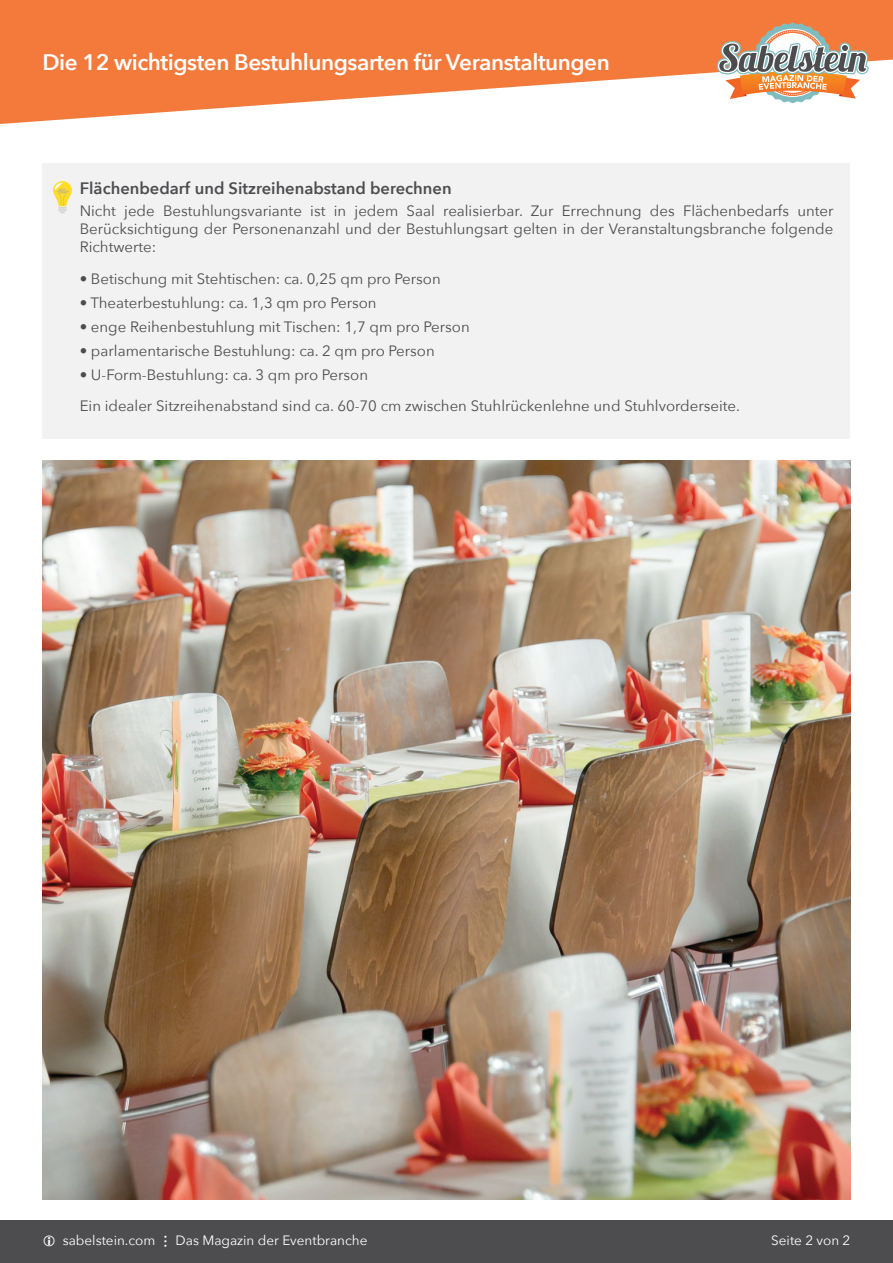
<style>
.page{position:relative;width:893px;height:1263px;background:#fff}
.page>*{position:absolute;margin:0;border:0;box-sizing:border-box;transform-origin:0 0}
.t1{font:600 22.5px "Avenir Next";letter-spacing:-.02em;color:#fff}
.Überschrift_Fliestex{font:600 16.5px "Avenir Next";color:#4d4d4f}
.t2{font:15px/18px "Avenir Next";color:#4d4d4f;text-align:justify}
.t3{font:13.5px "Avenir Next";color:#fff}
.s1{font-weight:600}
</style>
<div class="page">
<svg style="left:0;top:0;width:893px;height:124px;fill:#f47a3b"></svg>
<svg style="left:717px;top:23px;width:152px;height:80px"></svg>
<div style="left:0;top:1220px;width:893px;height:43px;background:#4d4d4f"></div>
<div style="left:43px;top:163px;width:807px;height:275px;background:#f2f2f3"></div>
<img style="left:54px;top:182px;width:18px;height:32px">
<img style="left:43px;top:461px;width:807px;height:738px">
<p class="t1" style="left:43px;top:42px;width:569px">Die 12 wichtigsten Bestuhlungsarten für Veranstaltungen</p>
<p class="Überschrift_Fliestex" style="left:80px;top:174px;width:373px">Flächenbedarf und Sitzreihenabstand berechnen</p>
<p class="t2" style="left:80px;top:202px;width:755px">Nicht jede Bestuhlungsvariante ist in jedem Saal realisierbar. Zur Errechnung des Flächenbedarfs unter Berücksichtigung der Personenanzahl und der Bestuhlungsart gelten in der Veranstaltungsbranche folgende Richtwerte:</p>
<p class="t2" style="left:80px;top:269px;width:363px">• Betischung mit Stehtischen: ca. 0,25 qm pro Person</p>
<p class="t2" style="left:80px;top:293px;width:298px">• Theaterbestuhlung: ca. 1,3 qm pro Person</p>
<p class="t2" style="left:80px;top:317px;width:391px">• enge Reihenbestuhlung mit Tischen: 1,7 qm pro Person</p>
<p class="t2" style="left:80px;top:341px;width:356px">• parlamentarische Bestuhlung: ca. 2 qm pro Person</p>
<p class="t2" style="left:80px;top:365px;width:290px">• U-Form-Bestuhlung: ca. 3 qm pro Person</p>
<p class="t2" style="left:80px;top:397px;width:662px">Ein idealer Sitzreihenabstand sind ca. 60-70 cm zwischen Stuhlrückenlehne und Stuhlvorderseite.</p>
<p class="t3" style="left:63px;top:1228px;width:306px">sabelstein.com <span class="s1">︙</span> Das Magazin der Eventbranche</p>
<p class="t3" style="left:771px;top:1228px;width:81px">Seite 2 von 2</p>
</div>
